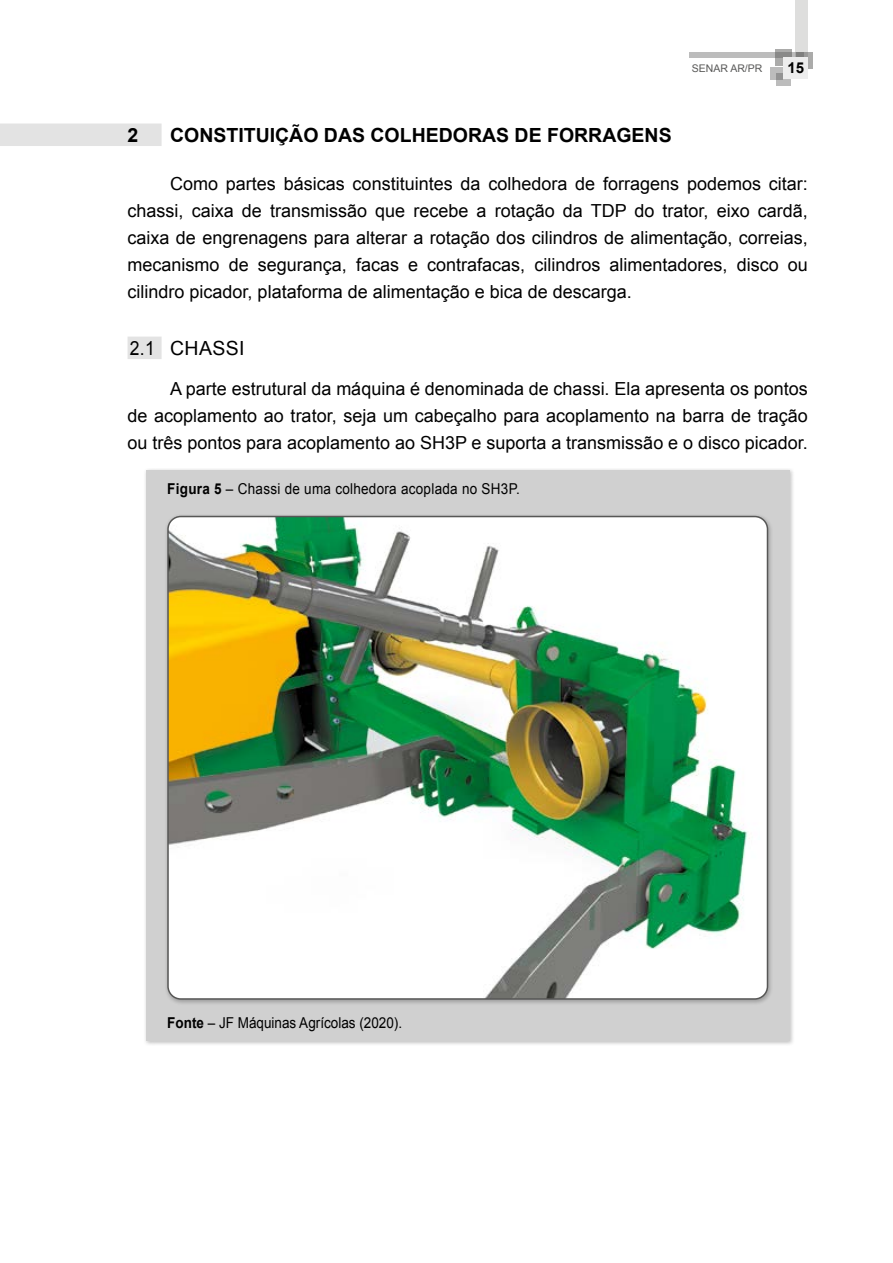
<style>
.page{position:relative;width:893px;height:1263px;background:#fff}
.page>*{position:absolute;margin:0;border:0;box-sizing:border-box;transform-origin:0 0}
.t1{font:700 19.5px "Arial";color:#000}
.t2{font:19.5px "Arial";letter-spacing:.02em;color:#000;scale:.9 1}
.t3{font:18px/27px "Arial";color:#000;text-align:justify}
.t4{font:15px "Arial";letter-spacing:.02em;color:#000;scale:.9 1}
.t5{font:15px "Arial";color:#000;scale:.9 1}
.t6{font:700 15px "Arial";color:#000}
.t7{font:10.5px "Arial";color:#575756}
.s1{font-weight:700}
</style>
<div class="page">
<svg style="left:776px;top:73px;width:15px;height:12px"></svg>
<svg style="left:770px;top:67px;width:12px;height:12px"></svg>
<div style="left:796px;top:52px;width:17px;height:16px;background:#ababaa"></div>
<svg style="left:775px;top:50px;width:17px;height:16px"></svg>
<svg style="left:689px;top:52px;width:107px;height:6px"></svg>
<svg style="left:796px;top:0;width:12px;height:58px"></svg>
<div style="left:784px;top:58px;width:24px;height:21px;background:#ededed"></div>
<div style="left:0;top:124px;width:162px;height:22px;background:#e3e3e3"></div>
<div style="left:128px;top:337px;width:34px;height:22px;background:#e3e3e3"></div>
<div style="left:143px;top:468px;width:652px;height:577px;background:#000;opacity:.25"></div>
<div style="left:146px;top:470px;width:643px;height:570px;background:#d0d0d0"></div>
<div style="left:165px;top:514px;width:608px;height:491px;background:#000;opacity:.25"></div>
<img style="left:168px;top:516px;width:599px;height:483px">
<div style="left:167px;top:516px;width:601px;height:484px;border:2px solid #575756;border-radius:13px"></div>
<p class="t7" style="left:692px;top:61px;width:72px">SENAR AR/PR</p>
<p class="t6" style="left:787px;top:57px;width:18px">15</p>
<p class="t1" style="left:128px;top:122px;width:12px">2</p>
<p class="t1" style="left:170px;top:122px;width:503px">CONSTITUIÇÃO DAS COLHEDORAS DE FORRAGENS</p>
<p class="t3" style="left:128px;top:170px;width:682px;text-indent:43px">Como partes básicas constituintes da colhedora de forragens podemos citar: chassi, caixa de transmissão que recebe a rotação da TDP do trator, eixo cardã, caixa de engrenagens para alterar a rotação dos cilindros de alimentação, correias, mecanismo de segurança, facas e contrafacas, cilindros alimentadores, disco ou cilindro picador, plataforma de alimentação e bica de descarga.</p>
<p class="t2" style="left:130px;top:335px;width:129px">2.1 CHASSI</p>
<p class="t3" style="left:128px;top:375px;width:682px;text-indent:43px">A parte estrutural da máquina é denominada de chassi. Ela apresenta os pontos de acoplamento ao trator, seja um cabeçalho para acoplamento na barra de tração ou três pontos para acoplamento ao SH3P e suporta a transmissão e o disco picador.</p>
<p class="t4" style="left:167px;top:479px;width:393px"><span class="s1">Figura 5</span> – Chassi de uma colhedora acoplada no SH3P.</p>
<p class="t5" style="left:167px;top:1013px;width:262px"><span class="s1">Fonte</span> – JF Máquinas Agrícolas (2020).</p>
</div>
